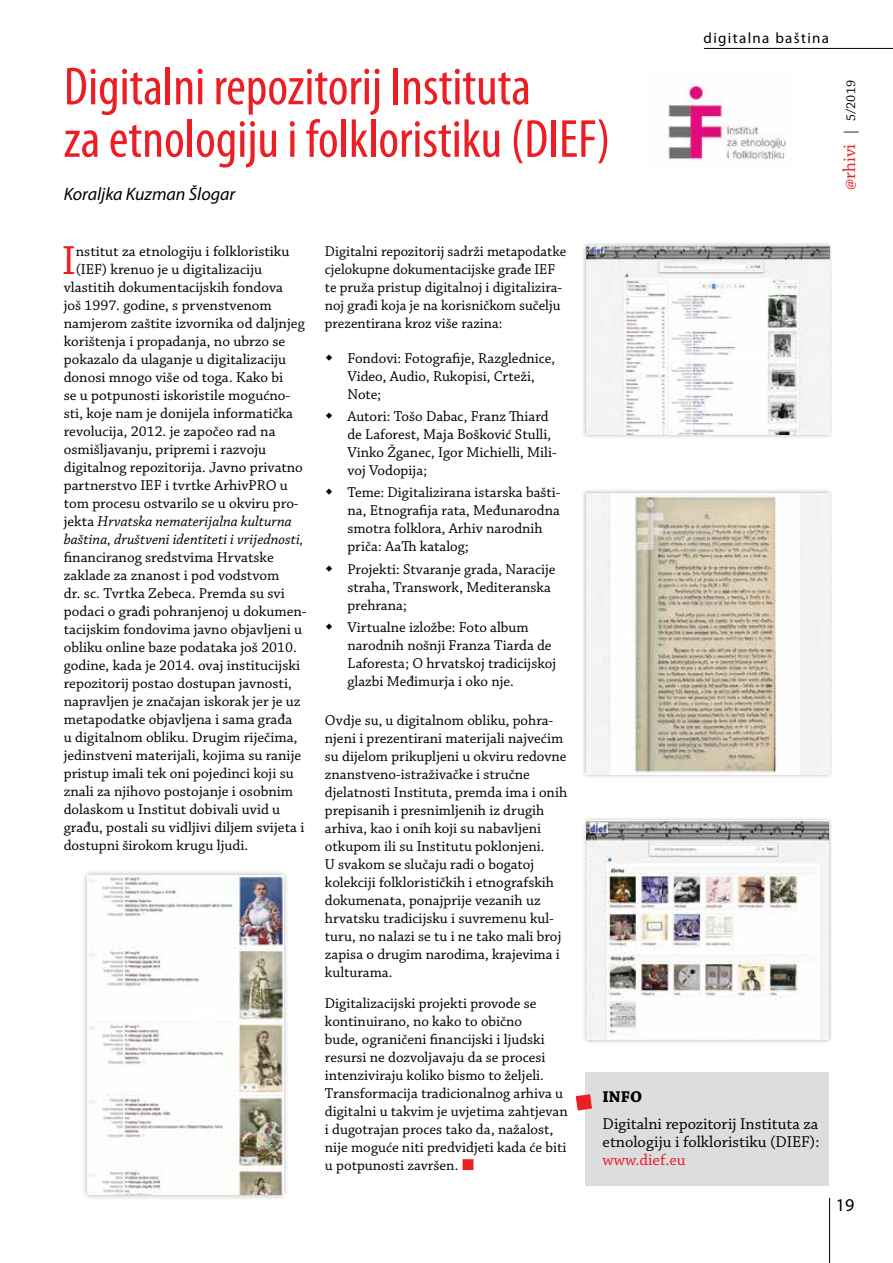
<style>
.page{position:relative;width:893px;height:1263px;background:#fff}
.page>*{position:absolute;margin:0;border:0;box-sizing:border-box;transform-origin:0 0}
.t1{font:condensed 54px/52.5px "Myriad Pro";color:#ed1d24}
.t2{font:42.75px "Chaparral Pro";color:#ed1d24}
.t3{font:italic 18px "Myriad Pro";color:#000}
.t4{font:18px "Chaparral Pro";color:#ed1d24}
.t5{font:18px "Myriad Pro";color:#000}
.t6{font:16.5px/18px "Chaparral Pro";color:#000}
.t7{font:16.5px "Chaparral Pro";color:#ed1d24}
.t8{font:700 16.5px "Chaparral Pro";color:#000}
.t9{font:15px/18px "Chaparral Pro";color:#000}
.t10{font:italic 15px "Chaparral Pro";color:#000}
.t11{font:15px "Myriad Pro";letter-spacing:.09em;color:#000}
.s1{font-size:15px;color:#000}
.s2{font-size:13.5px;color:#000}
.s3{font-style:normal}
</style>
<div class="page">
<div style="left:586px;top:1072px;width:243px;height:113px;background:#dcddde"></div>
<svg style="left:576px;top:1094px;width:16px;height:16px"></svg>
<img style="left:668px;top:78px;width:118px;height:82px">
<div style="left:582px;top:816px;width:251px;height:228px;background:#000;opacity:.3"></div>
<img style="left:586px;top:821px;width:243px;height:219px">
<div style="left:581px;top:241px;width:252px;height:198px;background:#000;opacity:.3"></div>
<img style="left:586px;top:246px;width:243px;height:188px">
<div style="left:81px;top:870px;width:208px;height:331px;background:#000;opacity:.3"></div>
<img style="left:87px;top:876px;width:196px;height:319px">
<div style="left:581px;top:489px;width:252px;height:290px;background:#000;opacity:.3"></div>
<img style="left:586px;top:493px;width:243px;height:281px">
<hr style="left:829px;top:1198px;width:1px;height:65px;background:#000">
<hr style="left:704px;top:48px;width:189px;height:1px;background:#000">
<h1 class="t1" style="left:64px;top:60px;width:548px">Digitalni repozitorij Instituta<br>za etnologiju i folkloristiku (DIEF)</h1>
<p class="t3" style="left:64px;top:182px;width:173px">Koraljka Kuzman Šlogar</p>
<p class="t11" style="left:704px;top:29px;width:127px">digitalna baština</p>
<p class="t4" style="left:840px;top:190px;width:111px;rotate:-90deg">@rhivi <span class="s1">|</span> <span class="s2">5/2019</span></p>
<h2 class="t2" style="left:62px;top:237px;width:15px">I</h2>
<p class="t9" style="left:76px;top:243px;width:215px">nstitut za etnologiju i folkloristiku</p>
<p class="t9" style="left:76px;top:261px;width:188px">(IEF) krenuo je u digitalizaciju</p>
<p class="t9" style="left:64px;top:279px;width:221px">vlastitih dokumentacijskih fondova</p>
<p class="t9" style="left:64px;top:297px;width:210px">još 1997. godine, s prvenstvenom</p>
<p class="t9" style="left:64px;top:315px;width:242px">namjerom zaštite izvornika od daljnjeg</p>
<p class="t9" style="left:64px;top:333px;width:223px">korištenja i propadanja, no ubrzo se</p>
<p class="t9" style="left:64px;top:351px;width:224px">pokazalo da ulaganje u digitalizaciju</p>
<p class="t9" style="left:64px;top:369px;width:221px">donosi mnogo više od toga. Kako bi</p>
<p class="t9" style="left:64px;top:387px;width:228px">se u potpunosti iskoristile mogućno-</p>
<p class="t9" style="left:64px;top:405px;width:231px">sti, koje nam je donijela informatička</p>
<p class="t9" style="left:64px;top:423px;width:213px">revolucija, 2012. je započeo rad na</p>
<p class="t9" style="left:64px;top:441px;width:204px">osmišljavanju, pripremi i razvoju</p>
<p class="t9" style="left:64px;top:459px;width:241px">digitalnog repozitorija. Javno privatno</p>
<p class="t9" style="left:64px;top:477px;width:226px">partnerstvo IEF i tvrtke ArhivPRO u</p>
<p class="t9" style="left:64px;top:495px;width:236px">tom procesu ostvarilo se u okviru pro-</p>
<p class="t10" style="left:64px;top:513px;width:230px"><span class="s3">jekta</span> Hrvatska nematerijalna kulturna</p>
<p class="t10" style="left:64px;top:531px;width:241px">baština, društveni identiteti i vrijednosti,</p>
<p class="t9" style="left:64px;top:549px;width:244px">financiranog sredstvima Hrvatske zaklade za znanost i pod vodstvom<br>dr. sc. Tvrtka Zebeca. Premda su svi podaci o građi pohranjenoj u dokumen&shy;tacijskim fondovima javno objavljeni u obliku online baze podataka još 2010. godine, kada je 2014. ovaj institucijski repozitorij postao dostupan javnosti, napravljen je značajan iskorak jer je uz metapodatke objavljena i sama građa<br>u digitalnom obliku. Drugim riječima, jedinstveni materijali, kojima su ranije pristup imali tek oni pojedinci koji su znali za njihovo postojanje i osobnim dolaskom u Institut dobivali uvid u građu, postali su vidljivi diljem svijeta i dostupni širokom krugu ljudi.</p>
<p class="t9" style="left:325px;top:243px;width:243px">Digitalni repozitorij sadrži metapodatke cjelokupne dokumentacijske građe IEF te pruža pristup digitalnoj i digitalizira&shy;noj građi koja je na korisničkom sučelju prezentirana kroz više razina:</p>
<p class="t9" style="left:347px;top:350px;width:209px">Fondovi: Fotografije, Razglednice,<br>Video, Audio, Rukopisi, Crteži,<br>Note;</p>
<p class="t9" style="left:347px;top:408px;width:211px">Autori: Tošo Dabac, Franz Thiard de Laforest, Maja Bošković Stulli,<br>Vinko Žganec, Igor Michielli, Mili&shy;voj Vodopija;</p>
<p class="t9" style="left:347px;top:484px;width:215px">Teme: Digitalizirana istarska bašti&shy;na, Etnografija rata, Međunarodna smotra folklora, Arhiv narodnih priča: AaTh katalog;</p>
<p class="t9" style="left:347px;top:561px;width:210px">Projekti: Stvaranje grada, Naracije straha, Transwork, Mediteranska prehrana;</p>
<p class="t9" style="left:347px;top:619px;width:210px">Virtualne izložbe: Foto album narodnih nošnji Franza Tiarda de<br>Laforesta; O hrvatskoj tradicijskoj glazbi Međimurja i oko nje.</p>
<p class="t9" style="left:325px;top:712px;width:244px">Ovdje su, u digitalnom obliku, pohra&shy;njeni i prezentirani materijali najvećim su dijelom prikupljeni u okviru redovne znanstveno-istraživačke i stručne djelatnosti Instituta, premda ima i onih prepisanih i presnimljenih iz drugih arhiva, kao i onih koji su nabavljeni otkupom ili su Institutu poklonjeni.<br>U svakom se slučaju radi o bogatoj kolekciji folklorističkih i etnografskih dokumenata, ponajprije vezanih uz hrvatsku tradicijsku i suvremenu kul&shy;turu, no nalazi se tu i ne tako mali broj zapisa o drugim narodima, krajevima i kulturama.</p>
<p class="t9" style="left:325px;top:995px;width:244px">Digitalizacijski projekti provode se kontinuirano, no kako to obično<br>bude, ograničeni financijski i ljudski resursi ne dozvoljavaju da se procesi intenziviraju koliko bismo to željeli.<br>Transformacija tradicionalnog arhiva u digitalni u takvim je uvjetima zahtjevan i dugotrajan proces tako da, nažalost, nije moguće niti predvidjeti kada će biti u potpunosti završen.</p>
<p class="t8" style="left:603px;top:1087px;width:41px">INFO</p>
<p class="t6" style="left:603px;top:1115px;width:218px">Digitalni repozitorij Instituta za etnologiju i folkloristiku (DIEF):</p>
<p class="t7" style="left:603px;top:1150px;width:84px">www.dief.eu</p>
<p class="t5" style="left:836px;top:1194px;width:20px">19</p>
</div>
